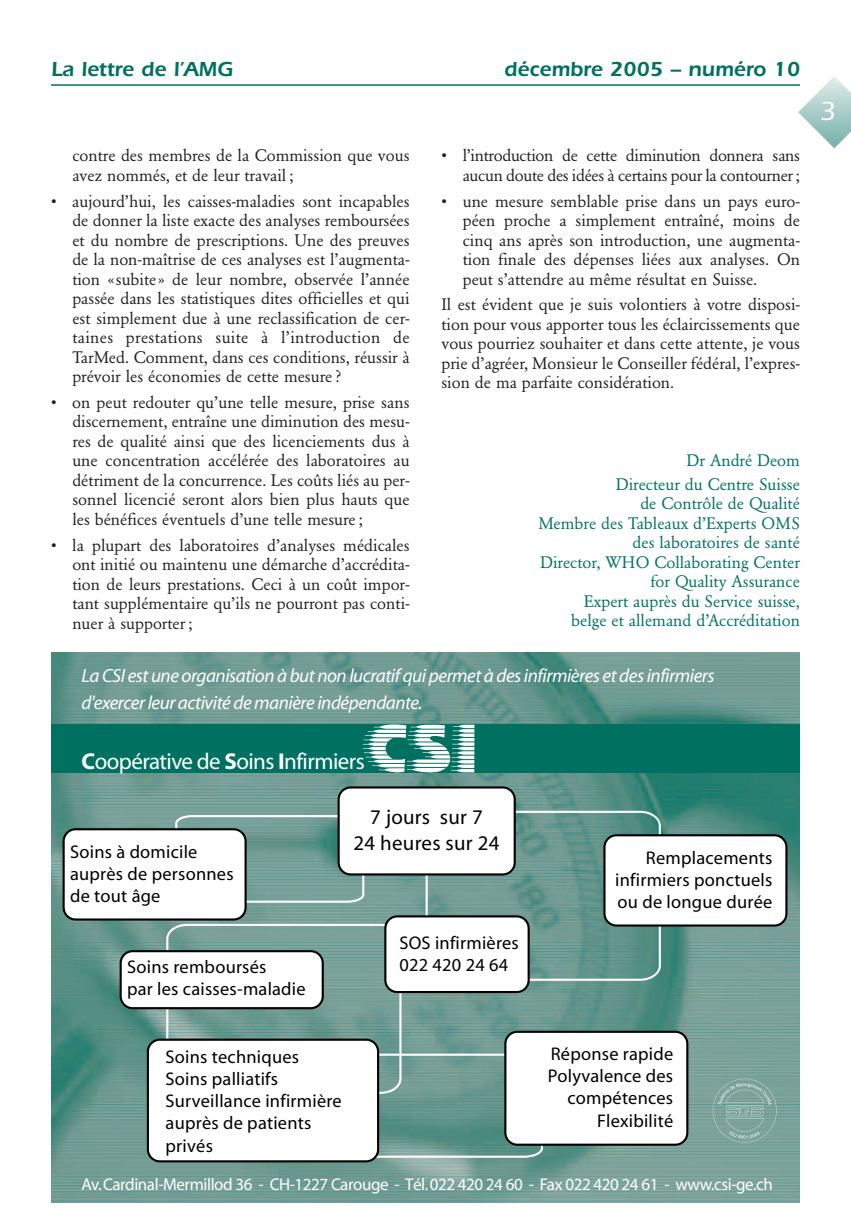
<style>
.page{position:relative;width:851px;height:1212px;background:#fff}
.page>*{position:absolute;margin:0;border:0;box-sizing:border-box;transform-origin:0 0}
.t1{font:500 27px "Itc Eras";color:#fff}
.t2{font:22.95px "Myriad Roman+SXILVW";letter-spacing:-.025em;color:#fff}
.t3{font:600 21px "Itc Eras";color:#007161}
.t4{font:20.85px/25.3px "Myriad Roman+SXILVW";letter-spacing:.015em;color:#000;text-align:center}
.t5{font:19.2px/27.5px "Myriad Italic+YIZHSH";letter-spacing:-.025em;color:#fff}
.t6{font:18.3px/22.2px "Myriad Roman+SXILVW";letter-spacing:.015em;color:#000}
.t7{font:16.95px "Myriad Roman+SXILVW";letter-spacing:-.025em;color:#fff}
.t8{font:16.5px/19.5px "Garamond BE";color:#231f20;text-align:justify}
.t9{font:16.5px/19.5px "Garamond BE";color:#007161;text-align:right}
.t10{font:16.5px/19.5px "Garamond BE";letter-spacing:-.02em;color:#231f20;text-align:right}
.s1{font-family:"Myriad Bold+RGWTML"}
</style>
<div class="page">
<hr style="left:51px;top:84px;width:748px;height:2px;background:#007161">
<svg style="left:798px;top:76px;width:52px;height:72px"></svg>
<img style="left:51px;top:653px;width:748px;height:549px">
<div style="left:51px;top:724px;width:748px;height:49px;background:#007161"></div>
<svg style="left:362px;top:724px;width:112px;height:50px"></svg>
<svg style="left:63px;top:786px;width:724px;height:376px"></svg>
<p class="t3" style="left:51px;top:62px;width:183px">La lettre de l’AMG</p>
<p class="t3" style="left:504px;top:62px;width:297px">décembre 2005 – numéro 10</p>
<p class="t8" style="left:72px;top:147px;width:339px">contre des membres de la Commission que vous avez nommés, et de leur travail ;</p>
<p class="t8" style="left:72px;top:192px;width:339px;text-indent:-21px">• aujourd’hui, les caisses-maladies sont incapables de donner la liste exacte des analyses remboursées et du nombre de prescriptions. Une des preuves de la non-maîtrise de ces analyses est l’augmenta&shy;tion «subite» de leur nombre, observée l’année passée dans les statistiques dites officielles et qui est simplement due à une reclassification de cer&shy;taines prestations suite à l’introduction de TarMed. Comment, dans ces conditions, réussir à prévoir les économies de cette mesure ?</p>
<p class="t8" style="left:72px;top:394px;width:339px;text-indent:-21px">• on peut redouter qu’une telle mesure, prise sans discernement, entraîne une diminution des mesu&shy;res de qualité ainsi que des licenciements dus à une concentration accélérée des laboratoires au détriment de la concurrence. Les coûts liés au per&shy;sonnel licencié seront alors bien plus hauts que les bénéfices éventuels d’une telle mesure ;</p>
<p class="t8" style="left:72px;top:537px;width:339px;text-indent:-21px">• la plupart des laboratoires d’analyses médicales ont initié ou maintenu une démarche d’accrédita&shy;tion de leurs prestations. Ceci à un coût impor&shy;tant supplémentaire qu’ils ne pourront pas conti&shy;nuer à supporter ;</p>
<p class="t10" style="left:441px;top:147px;width:360px">• l’introduction de cette diminution donnera sans aucun doute des idées à certains pour la contourner;</p>
<p class="t8" style="left:462px;top:192px;width:339px;text-indent:-21px">• une mesure semblable prise dans un pays euro&shy;péen proche a simplement entraîné, moins de cinq ans après son introduction, une augmenta&shy;tion finale des dépenses liées aux analyses. On peut s’attendre au même résultat en Suisse.</p>
<p class="t8" style="left:441px;top:296px;width:360px">Il est évident que je suis volontiers à votre disposi&shy;tion pour vous apporter tous les éclaircissements que vous pourriez souhaiter et dans cette attente, je vous prie d’agréer, Monsieur le Conseiller fédéral, l’expres&shy;sion de ma parfaite considération.</p>
<p class="t9" style="left:616px;top:450px;width:185px;line-height:23.7px">Dr André Deom<br>Directeur du Centre Suisse</p>
<p class="t9" style="left:538px;top:495px;width:263px">de Contrôle de Qualité<br>Membre des Tableaux d’Experts OMS des laboratoires de santé<br>Director, WHO Collaborating Center for Quality Assurance<br>Expert auprès du Service suisse,<br>belge et allemand d’Accréditation</p>
<p class="t5" style="left:82px;top:663px;width:634px">La CSI est une organisation à but non lucratif qui permet à des infirmières et des infirmiers d'exercer leur activité de manière indépendante.</p>
<h2 class="t2" style="left:82px;top:752px;width:284px"><span class="s1">C</span>oopérative de <span class="s1">S</span>oins <span class="s1">I</span>nfirmiers</h2>
<p class="t4" style="left:353px;top:806px;width:147px">7 jours sur 7<br>24 heures sur 24</p>
<p class="t6" style="left:70px;top:842px;width:165px">Soins à domicile auprès de personnes de tout âge</p>
<p class="t6" style="left:615px;top:848px;width:159px;text-align:justify;text-indent:31px">Remplacements infirmiers ponctuels ou de longue durée</p>
<p class="t6" style="left:127px;top:957px;width:180px">Soins remboursés<br>par les caisses-maladie</p>
<p class="t6" style="left:165px;top:1047px;width:178px">Soins techniques<br>Soins palliatifs<br>Surveillance infirmière auprès de patients privés</p>
<p class="t6" style="left:399px;top:933px;width:121px">SOS infirmières<br>022 420 24 64</p>
<p class="t6" style="left:548px;top:1044px;width:127px;text-align:right">Réponse rapide<br>Polyvalence des compétences<br>Flexibilité</p>
<p class="t7" style="left:82px;top:1178px;width:692px">Av.Cardinal-Mermillod 36 - CH-1227 Carouge - Tél.022 420 24 60 - Fax 022 420 24 61 - www.csi-ge.ch</p>
<h1 class="t1" style="left:820px;top:102px;width:17px">3</h1>
</div>
